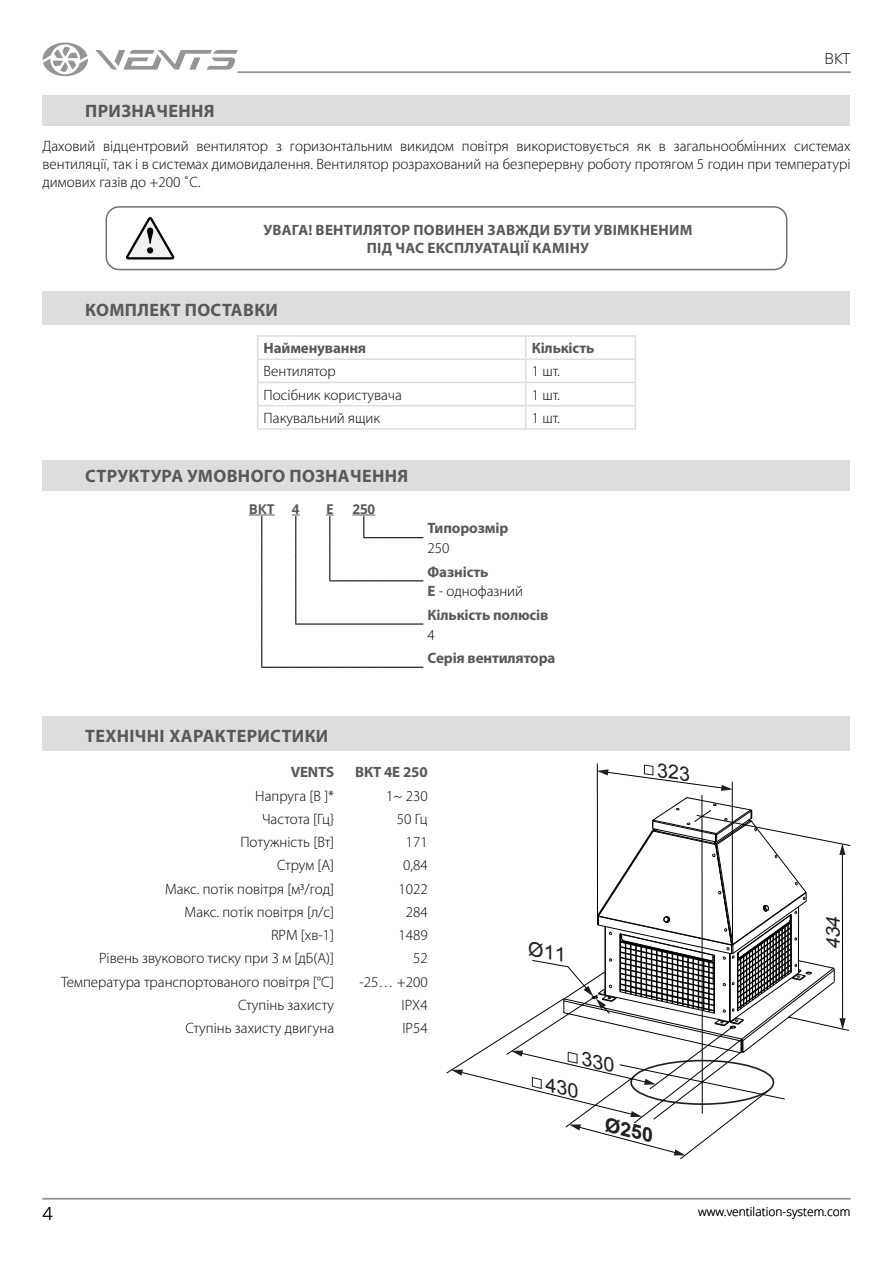
<style>
.page{position:relative;width:893px;height:1263px;background:#fff}
.page>*{position:absolute;margin:0;border:0;box-sizing:border-box;transform-origin:0 0}
.t1{font:italic 700 19.35px "Arial";color:#221f20;scale:1.05 1}
.t2{font:italic 19.35px "Arial";color:#221f20}
.t3{font:700 18px "Myriad Pro";letter-spacing:.02em;color:#58595b}
.t4{font:300 18px "Open Sans";color:#000}
.t5{font:300 15px/18px "Myriad Pro";color:#000;text-align:justify}
.t6{font:700 15px "Myriad Pro";letter-spacing:-.01em;color:#58595b}
.t7{font:700 15px/18px "Myriad Pro";letter-spacing:.02em;color:#58595b;text-align:center}
.t8{font:300 15px "Open Sans";color:#000}
.t9{font:700 13.5px "Open Sans";letter-spacing:-.01em;color:#58595b}
.t10{font:300 12px "Open Sans";color:#000}
.s1{font-weight:700;color:#58595b}
</style>
<div class="page">
<hr style="left:43px;top:1198px;width:807px;height:1px;background:#939598">
<hr style="left:238px;top:72px;width:612px;height:1px;background:#939598">
<svg style="left:95px;top:50px;width:143px;height:20px"></svg>
<svg style="left:43px;top:43px;width:45px;height:33px"></svg>
<div style="left:43px;top:95px;width:807px;height:31px;background:#dcddde"></div>
<div style="left:43px;top:291px;width:807px;height:30px;background:#dcddde"></div>
<div style="left:43px;top:294px;width:807px;height:31px;background:#dcddde"></div>
<div style="left:43px;top:460px;width:807px;height:31px;background:#dcddde"></div>
<div style="left:43px;top:716px;width:807px;height:30px;background:#dcddde"></div>
<div style="left:43px;top:719px;width:807px;height:31px;background:#dcddde"></div>
<div style="left:106px;top:206px;width:681px;height:64px;border:1px solid #6d6e71;border-radius:13px"></div>
<svg style="left:126px;top:217px;width:48px;height:42px"></svg>
<hr style="left:257px;top:335px;width:269px;height:2px;background:#dcddde">
<hr style="left:526px;top:335px;width:110px;height:2px;background:#dcddde">
<hr style="left:257px;top:358px;width:269px;height:2px;background:#dcddde">
<hr style="left:526px;top:358px;width:110px;height:2px;background:#dcddde">
<hr style="left:257px;top:382px;width:269px;height:1px;background:#dcddde">
<hr style="left:526px;top:382px;width:110px;height:1px;background:#dcddde">
<hr style="left:257px;top:405px;width:269px;height:1px;background:#dcddde">
<svg style="left:257px;top:337px;width:1px;height:91px"></svg>
<hr style="left:526px;top:405px;width:110px;height:1px;background:#dcddde">
<svg style="left:525px;top:337px;width:1px;height:91px"></svg>
<svg style="left:635px;top:337px;width:1px;height:91px"></svg>
<hr style="left:257px;top:428px;width:269px;height:2px;background:#dcddde">
<hr style="left:526px;top:428px;width:110px;height:2px;background:#dcddde">
<hr style="left:732px;top:782px;width:1px;height:162px;background:#000">
<hr style="left:597px;top:763px;width:1px;height:153px;background:#000">
<hr style="left:381px;top:537px;width:42px;height:1px;background:#000">
<hr style="left:381px;top:580px;width:42px;height:1px;background:#000">
<hr style="left:381px;top:623px;width:42px;height:2px;background:#000">
<hr style="left:381px;top:667px;width:42px;height:1px;background:#000">
<svg style="left:249px;top:515px;width:132px;height:153px"></svg>
<svg style="left:597px;top:763px;width:136px;height:28px"></svg>
<svg style="left:446px;top:797px;width:404px;height:403px"></svg>
<p class="t3" style="left:85px;top:99px;width:131px">ПРИЗНАЧЕННЯ</p>
<p class="t8" style="left:825px;top:48px;width:27px">ВКТ</p>
<p class="t5" style="left:43px;top:138px;width:809px">Даховий відцентровий вентилятор з горизонтальним викидом повітря використовується як в загальнообмінних системах вентиляції, так і в системах димовидалення. Вентилятор розрахований на безперервну роботу протягом 5 годин при температурі димових газів до +200 ˚C.</p>
<p class="t7" style="left:263px;top:220px;width:431px">УВАГА! ВЕНТИЛЯТОР ПОВИНЕН ЗАВЖДИ БУТИ УВІМКНЕНИМ<br>ПІД ЧАС ЕКСПЛУАТАЦІЇ КАМІНУ</p>
<p class="t3" style="left:85px;top:299px;width:194px">КОМПЛЕКТ ПОСТАВКИ</p>
<p class="t6" style="left:264px;top:338px;width:104px">Найменування</p>
<p class="t6" style="left:532px;top:338px;width:64px">Кількість</p>
<p class="t5" style="left:264px;top:363px;width:74px">Вентилятор</p>
<p class="t5" style="left:532px;top:363px;width:30px">1 шт.</p>
<p class="t5" style="left:264px;top:386px;width:140px">Посібник користувача</p>
<p class="t5" style="left:532px;top:386px;width:30px">1 шт.</p>
<p class="t5" style="left:264px;top:409px;width:118px">Пакувальний ящик</p>
<p class="t5" style="left:532px;top:409px;width:30px">1 шт.</p>
<p class="t3" style="left:85px;top:464px;width:325px">СТРУКТУРА УМОВНОГО ПОЗНАЧЕННЯ</p>
<p class="t9" style="left:249px;top:499px;width:27px">ВКТ</p>
<p class="t9" style="left:292px;top:499px;width:9px">4</p>
<p class="t9" style="left:326px;top:499px;width:9px">E</p>
<p class="t9" style="left:352px;top:499px;width:24px">250</p>
<p class="t3" style="left:85px;top:724px;width:245px">ТЕХНІЧНІ ХАРАКТЕРИСТИКИ</p>
<p class="t6" style="left:428px;top:519px;width:82px">Типорозмір</p>
<p class="t5" style="left:428px;top:539px;width:23px">250</p>
<p class="t5" style="left:428px;top:562px;width:97px;line-height:19.8px"><span class="s1">Фазність<br>E</span> - однофазний</p>
<p class="t6" style="left:428px;top:605px;width:122px">Кількість полюсів</p>
<p class="t5" style="left:428px;top:626px;width:9px">4</p>
<p class="t6" style="left:428px;top:648px;width:129px">Серія вентилятора</p>
<p class="t6" style="left:291px;top:763px;width:45px">VENTS</p>
<p class="t6" style="left:355px;top:763px;width:74px">ВКТ 4E 250</p>
<p class="t5" style="left:255px;top:787px;width:80px">Напруга [В ]*</p>
<p class="t5" style="left:386px;top:787px;width:43px">1~ 230</p>
<p class="t5" style="left:262px;top:810px;width:74px">Частота [Гц}</p>
<p class="t5" style="left:397px;top:810px;width:32px">50 Гц</p>
<p class="t5" style="left:240px;top:833px;width:95px">Потужність [Вт]</p>
<p class="t5" style="left:406px;top:833px;width:23px">171</p>
<p class="t5" style="left:277px;top:857px;width:59px">Струм [A]</p>
<p class="t5" style="left:403px;top:857px;width:26px">0,84</p>
<p class="t5" style="left:165px;top:880px;width:171px">Макс. потік повітря [м3/год]</p>
<p class="t5" style="left:398px;top:880px;width:31px">1022</p>
<p class="t5" style="left:185px;top:903px;width:151px">Макс. потік повітря [л/с]</p>
<p class="t5" style="left:406px;top:903px;width:23px">284</p>
<p class="t5" style="left:271px;top:926px;width:65px">RPM [хв-1]</p>
<p class="t5" style="left:398px;top:926px;width:31px">1489</p>
<p class="t5" style="left:99px;top:950px;width:236px">Рівень звукового тиску при 3 м [дБ(A)]</p>
<p class="t5" style="left:413px;top:950px;width:16px">52</p>
<p class="t5" style="left:61px;top:973px;width:274px">Температура транспортованого повітря [°C]</p>
<p class="t5" style="left:359px;top:973px;width:70px">-25… +200</p>
<p class="t5" style="left:238px;top:996px;width:98px">Ступінь захисту</p>
<p class="t5" style="left:402px;top:996px;width:28px">IPX4</p>
<p class="t5" style="left:185px;top:1019px;width:150px">Ступінь захисту двигуна</p>
<p class="t5" style="left:402px;top:1019px;width:27px">IP54</p>
<p class="t4" style="left:43px;top:1202px;width:12px">4</p>
<p class="t2" style="left:820px;top:949px;width:39px;rotate:-90deg">434</p>
<p class="t1" style="left:609px;top:1112px;width:49px;rotate:14deg">Ø250</p>
<p class="t10" style="left:698px;top:1203px;width:154px">www.ventilation-system.com</p>
</div>
